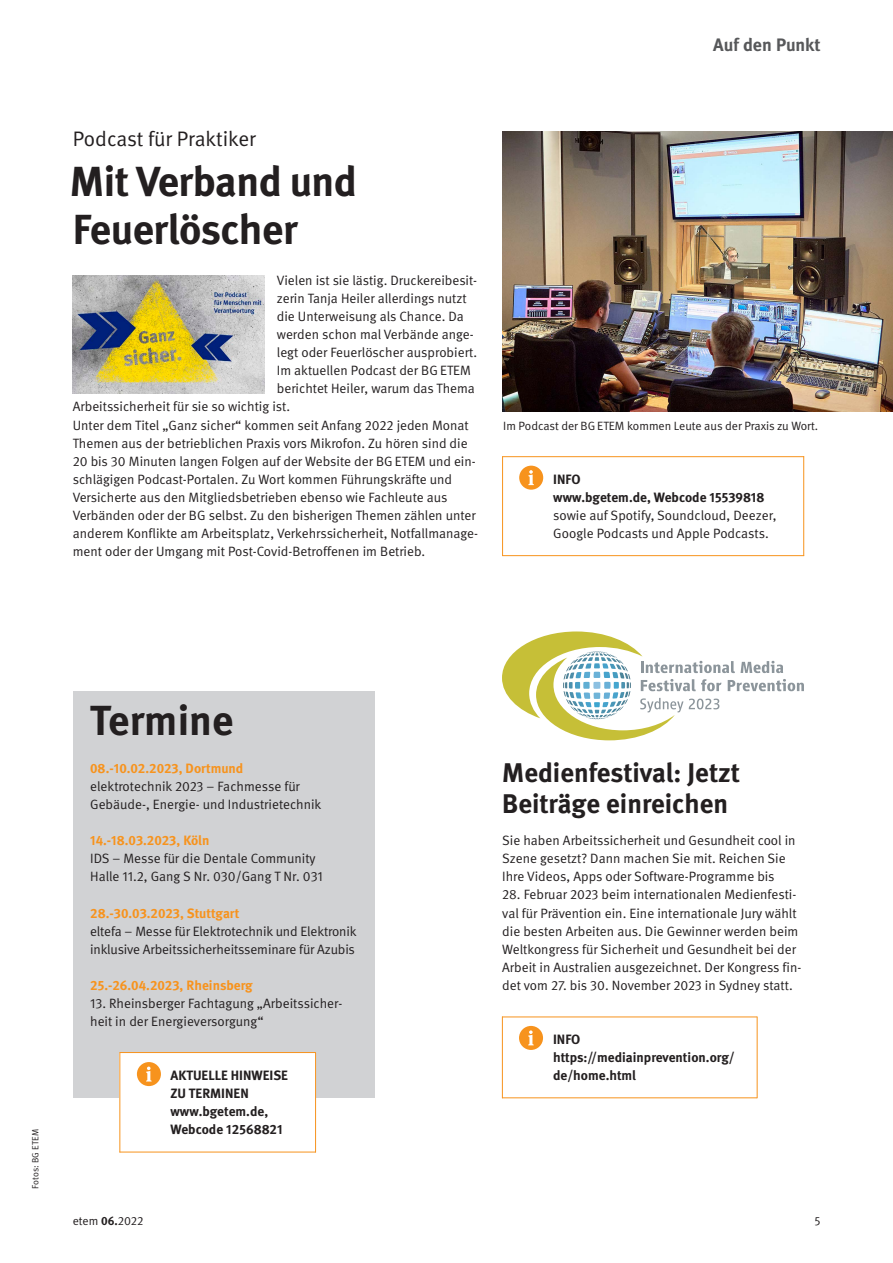
<style>
.page{position:relative;width:893px;height:1263px;background:#fff}
.page>*{position:absolute;margin:0;border:0;box-sizing:border-box;transform-origin:0 0}
.t1{font:700 42px/48px "DGUV Meta";letter-spacing:-.01em;color:#231f20}
.t2{font:700 27px/31.5px "DGUV Meta";color:#231f20}
.t3{font:21px "DGUV Meta";letter-spacing:-.005em;color:#231f20}
.t4{font:700 18px "DGUV Meta";color:#57585a}
.t5{font:13.5px/18.1px "DGUV Meta";color:#231f20}
.t6{font:700 13.5px/18.1px "DGUV Meta";color:#231f20}
.t7{font:700 13.5px "DGUV Meta";color:#f7931d}
.t8{font:12px "DGUV Meta";color:#231f20}
.t9{font:9px "DGUV Meta";color:#231f20}
.s1{font-weight:700}
</style>
<div class="page">
<img style="left:502px;top:131px;width:391px;height:280px">
<div style="left:73px;top:691px;width:302px;height:407px;background:#d1d2d4"></div>
<div style="left:120px;top:1053px;width:196px;height:63px;background:#fff"></div>
<hr style="left:315px;top:1053px;width:1px;height:99px;background:#f7931d">
<hr style="left:119px;top:1053px;width:1px;height:99px;background:#f7931d">
<div style="left:137px;top:1062px;width:24px;height:24px;background:#f7931d;border-radius:50%"></div>
<svg style="left:146px;top:1066px;width:6px;height:15px"></svg>
<hr style="left:803px;top:456px;width:1px;height:100px;background:#f7931d">
<hr style="left:502px;top:456px;width:1px;height:100px;background:#f7931d">
<hr style="left:757px;top:1016px;width:1px;height:82px;background:#f7931d">
<hr style="left:502px;top:1016px;width:1px;height:82px;background:#f7931d">
<div style="left:519px;top:1026px;width:24px;height:24px;background:#f7931d;border-radius:50%"></div>
<svg style="left:528px;top:1030px;width:6px;height:15px"></svg>
<svg style="left:502px;top:631px;width:302px;height:109px"></svg>
<div style="left:519px;top:466px;width:24px;height:24px;background:#f7931d;border-radius:50%"></div>
<svg style="left:528px;top:470px;width:6px;height:15px"></svg>
<hr style="left:119px;top:1052px;width:197px;height:1px;background:#f7931d">
<hr style="left:119px;top:1152px;width:197px;height:1px;background:#f7931d">
<hr style="left:502px;top:456px;width:302px;height:1px;background:#f7931d">
<hr style="left:502px;top:555px;width:302px;height:1px;background:#f7931d">
<hr style="left:502px;top:1016px;width:255px;height:1px;background:#f7931d">
<hr style="left:502px;top:1097px;width:255px;height:1px;background:#f7931d">
<img style="left:73px;top:276px;width:191px;height:117px">
<h3 class="t4" style="left:713px;top:34px;width:109px">Auf den Punkt</h3>
<p class="t3" style="left:73px;top:126px;width:185px">Podcast für Praktiker</p>
<h3 class="t1" style="left:70px;top:159px;width:289px">Mit Verband und<br>Feuerlöscher</h3>
<p class="t5" style="left:277px;top:271px;width:202px">Vielen ist sie lästig. Druckereibesit-</p>
<p class="t5" style="left:277px;top:290px;width:191px">zerin Tanja Heiler allerdings nutzt</p>
<p class="t5" style="left:277px;top:308px;width:189px">die Unterweisung als Chance. Da</p>
<p class="t5" style="left:277px;top:326px;width:198px">werden schon mal Verbände ange-</p>
<p class="t5" style="left:277px;top:344px;width:202px">legt oder Feuerlöscher ausprobiert.</p>
<p class="t5" style="left:277px;top:362px;width:196px">Im aktuellen Podcast der BG ETEM</p>
<p class="t5" style="left:277px;top:380px;width:200px">berichtet Heiler, warum das Thema</p>
<p class="t5" style="left:73px;top:398px;width:219px">Arbeitssicherheit für sie so wichtig ist.</p>
<p class="t5" style="left:73px;top:416px;width:407px">Unter dem Titel „Ganz sicher“ kommen seit Anfang 2022 jeden Monat Themen aus der betrieblichen Praxis vors Mikrofon. Zu hören sind die 20 bis 30 Minuten langen Folgen auf der Website der BG ETEM und ein&shy;schlägigen Podcast-Portalen. Zu Wort kommen Führungskräfte und Versicherte aus den Mitgliedsbetrieben ebenso wie Fachleute aus Verbänden oder der BG selbst. Zu den bisherigen Themen zählen unter anderem Konflikte am Arbeitsplatz, Verkehrssicherheit, Notfallmanage&shy;ment oder der Umgang mit Post-Covid-Betroffenen im Betrieb.</p>
<p class="t8" style="left:503px;top:418px;width:316px">Im Podcast der BG ETEM kommen Leute aus der Praxis zu Wort.</p>
<h4 class="t6" style="left:553px;top:470px;width:29px">INFO</h4>
<p class="t5" style="left:553px;top:488px;width:225px"><span class="s1">www.bgetem.de, Webcode 15539818 </span>sowie auf Spotify, Soundcloud, Deezer,<br>Google Podcasts und Apple Podcasts.</p>
<p class="t9" style="left:30px;top:1188px;width:61px;rotate:-90deg">Fotos: BG ETEM</p>
<h3 class="t1" style="left:90px;top:698px;width:145px">Termine</h3>
<h4 class="t7" style="left:90px;top:760px;width:155px">08.-10.02.2023, Dortmund</h4>
<p class="t5" style="left:90px;top:777px;width:233px">elektrotechnik 2023 – Fachmesse für<br>Gebäude-, Energie- und Industrietechnik</p>
<h4 class="t7" style="left:90px;top:832px;width:121px">14.-18.03.2023, Köln</h4>
<p class="t5" style="left:90px;top:850px;width:234px">IDS – Messe für die Dentale Community<br>Halle 11.2, Gang S Nr. 030/Gang T Nr. 031</p>
<h4 class="t7" style="left:90px;top:905px;width:151px">28.-30.03.2023, Stuttgart</h4>
<p class="t5" style="left:90px;top:922px;width:268px">eltefa – Messe für Elektrotechnik und Elektronik inklusive Arbeitssicherheitsseminare für Azubis</p>
<h4 class="t7" style="left:90px;top:977px;width:164px">25.-26.04.2023, Rheinsberg</h4>
<p class="t5" style="left:90px;top:994px;width:254px">13. Rheinsberger Fachtagung „Arbeitssicher&shy;heit in der Energieversorgung“</p>
<h4 class="t6" style="left:170px;top:1067px;width:119px">AKTUELLE HINWEISE<br>ZU TERMINEN</h4>
<p class="t6" style="left:170px;top:1103px;width:114px">www.bgetem.de,<br>Webcode 12568821</p>
<h3 class="t2" style="left:502px;top:758px;width:239px">Medienfestival: Jetzt<br>Beiträge einreichen</h3>
<p class="t5" style="left:502px;top:832px;width:295px">Sie haben Arbeitssicherheit und Gesundheit cool in<br>Szene gesetzt? Dann machen Sie mit. Reichen Sie<br>Ihre Videos, Apps oder Software-Programme bis</p>
<p class="t5" style="left:502px;top:886px;width:301px">28. Februar 2023 beim internationalen Medienfesti&shy;val für Prävention ein. Eine internationale Jury wählt die besten Arbeiten aus. Die Gewinner werden beim Weltkongress für Sicherheit und Gesundheit bei der Arbeit in Australien ausgezeichnet. Der Kongress fin&shy;det vom 27. bis 30. November 2023 in Sydney statt.</p>
<h4 class="t6" style="left:553px;top:1030px;width:29px">INFO</h4>
<p class="t6" style="left:553px;top:1049px;width:183px">https://mediainprevention.org/ de/home.html</p>
<p class="t8" style="left:73px;top:1213px;width:72px">etem <span class="s1">06.</span>2022</p>
<p class="t8" style="left:815px;top:1213px;width:7px">5</p>
</div>
